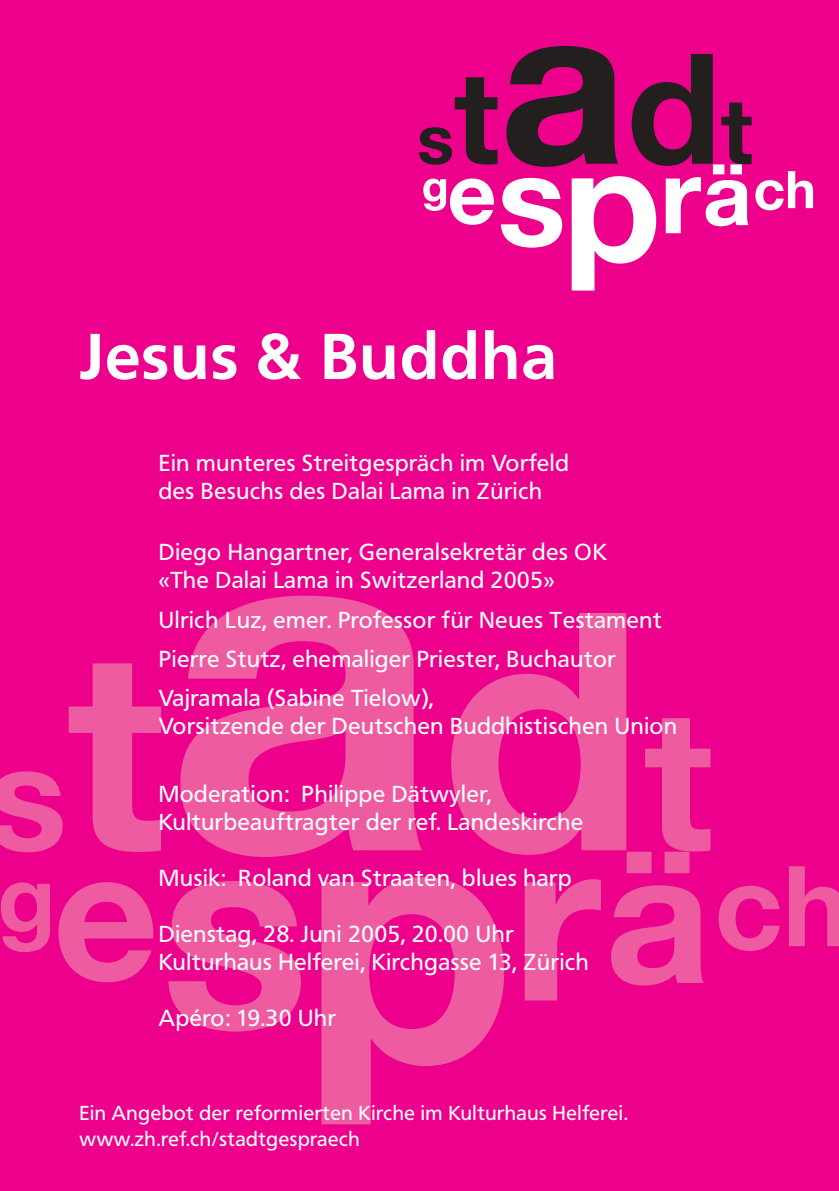
<style>
.page{position:relative;width:839px;height:1191px;background:#ed008b}
.page>*{position:absolute;margin:0;border:0;box-sizing:border-box;transform-origin:0 0}
.t1{font:700 64px "Frutiger BQ";letter-spacing:.03em;color:#fff}
.t2{font:23px/28px "Frutiger BQ";letter-spacing:.03em;color:#fff}
.t3{font:20px/26px "Frutiger BQ";letter-spacing:.03em;color:#fff}
</style>
<div class="page">
<svg style="left:0;top:771px;width:63px;height:81px"></svg>
<svg style="left:69px;top:663px;width:92px;height:189px"></svg>
<svg style="left:180px;top:596px;width:242px;height:261px;fill:#ef5ba0"></svg>
<svg style="left:451px;top:613px;width:175px;height:242px;fill:#ef5ba0"></svg>
<svg style="left:1px;top:882px;width:49px;height:70px"></svg>
<svg style="left:58px;top:882px;width:96px;height:100px"></svg>
<svg style="left:168px;top:881px;width:133px;height:150px"></svg>
<svg style="left:321px;top:877px;width:183px;height:247px;fill:#ef5ba0"></svg>
<svg style="left:524px;top:879px;width:77px;height:121px"></svg>
<svg style="left:611px;top:718px;width:99px;height:267px"></svg>
<svg style="left:718px;top:886px;width:61px;height:65px"></svg>
<svg style="left:788px;top:866px;width:51px;height:80px"></svg>
<svg style="left:419px;top:46px;width:394px;height:245px"></svg>
<h1 class="t1" style="left:79px;top:331px;width:479px">Jesus &amp; Buddha</h1>
<p class="t2" style="left:159px;top:451px;width:411px">Ein munteres Streitgespräch im Vorfeld des Besuchs des Dalai Lama in Zürich</p>
<p class="t2" style="left:159px;top:541px;width:449px">Diego Hangartner, Generalsekretär des OK «The Dalai Lama in Switzerland 2005»</p>
<p class="t2" style="left:159px;top:602px;width:504px;line-height:39.4px">Ulrich Luz, emer. Professor für Neues Testament<br>Pierre Stutz, ehemaliger Priester, Buchautor<br>Vajramala (Sabine Tielow),</p>
<p class="t2" style="left:159px;top:715px;width:519px">Vorsitzende der Deutschen Buddhistischen Union</p>
<p class="t2" style="left:159px;top:782px;width:426px">Moderation: Philippe Dätwyler,<br>Kulturbeauftragter der ref. Landeskirche</p>
<p class="t2" style="left:159px;top:866px;width:414px">Musik: Roland van Straaten, blues harp</p>
<p class="t2" style="left:159px;top:922px;width:431px">Dienstag, 28. Juni 2005, 20.00 Uhr<br>Kulturhaus Helferei, Kirchgasse 13, Zürich</p>
<p class="t2" style="left:159px;top:1006px;width:179px">Apéro: 19.30 Uhr</p>
<p class="t3" style="left:79px;top:1103px;width:550px">Ein Angebot der reformierten Kirche im Kulturhaus Helferei. www.zh.ref.ch/stadtgespraech</p>
</div>
